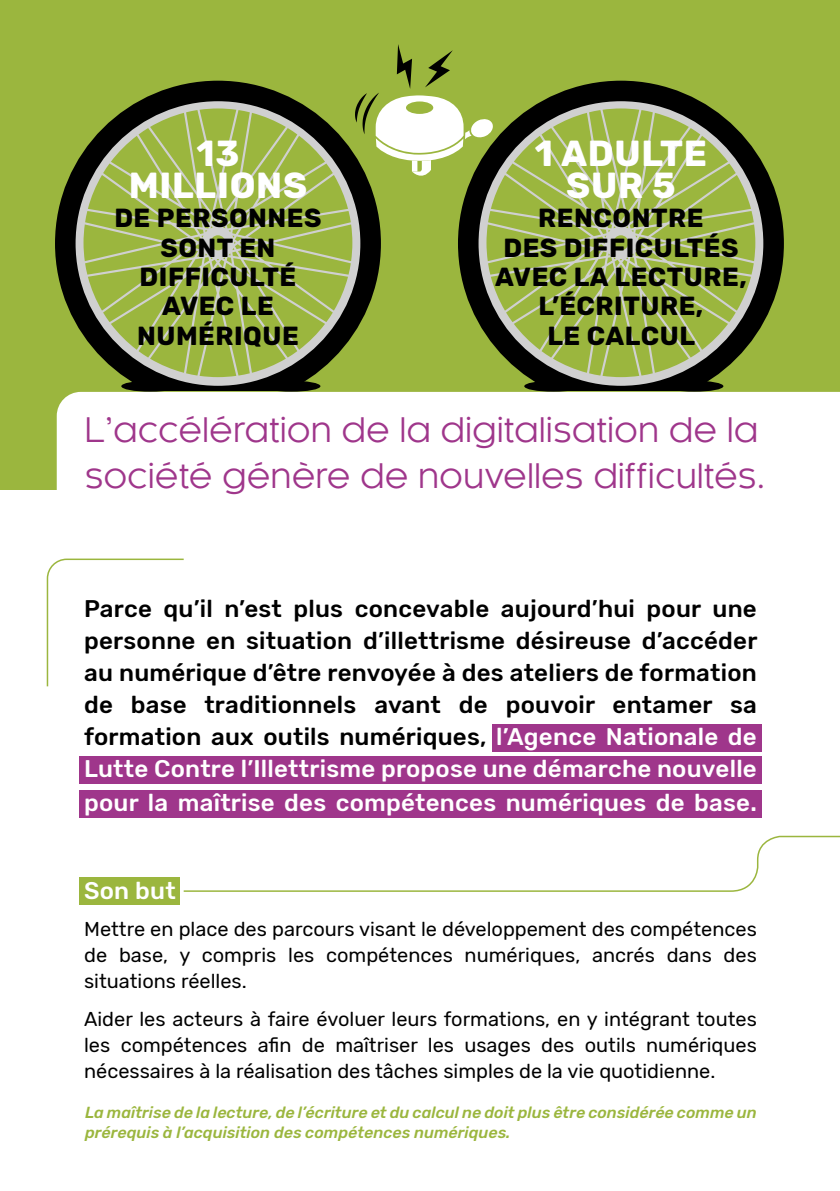
<style>
.page{position:relative;width:840px;height:1191px;background:#fff}
.page>*{position:absolute;margin:0;border:0;box-sizing:border-box;transform-origin:0 0}
.t1{font:700 36.2px/32px "Rubik";letter-spacing:.02em;color:#fff;text-align:center}
.t2{font:33px/46px "Kaleko 105";letter-spacing:.02em;color:#9f368b}
.t3{font:700 26px/29.4px "Rubik";letter-spacing:.02em;color:#000;text-align:center}
.t4{font:500 24px/32.4px "Rubik";letter-spacing:.01em;color:#000;text-align:justify}
.t5{font:500 24px "Rubik";letter-spacing:.01em;color:#fff}
.t6{font:20px/26px "Rubik";color:#000;text-align:justify}
.t7{font:italic 500 16px/20px "Rubik";color:#9bb63e}
.s1{color:#fff}
</style>
<div class="page">
<hr style="left:839px;top:0;width:1px;height:489px;background:#9f368b">
<div style="left:0;top:0;width:839px;height:489px;background:#9bb63e"></div>
<svg style="left:378px;top:44px;width:82px;height:132px"></svg>
<svg style="left:57px;top:82px;width:321px;height:309px"></svg>
<div style="left:55px;top:81px;width:326px;height:325px;border:21px solid #000;border-radius:50%"></div>
<div style="left:121px;top:381px;width:58px;height:11px;background:#000;border-radius:50%"></div>
<div style="left:262px;top:381px;width:58px;height:11px;background:#000;border-radius:50%"></div>
<svg style="left:460px;top:82px;width:321px;height:309px"></svg>
<div style="left:457px;top:81px;width:326px;height:325px;border:21px solid #000;border-radius:50%"></div>
<div style="left:524px;top:381px;width:58px;height:11px;background:#000;border-radius:50%"></div>
<div style="left:664px;top:381px;width:59px;height:11px;background:#000;border-radius:50%"></div>
<div style="left:57px;top:392px;width:782px;height:97px;background:#fff"></div>
<svg style="left:46px;top:558px;width:138px;height:129px"></svg>
<div style="left:79px;top:756px;width:682px;height:28px;background:#9f368b"></div>
<div style="left:492px;top:724px;width:269px;height:27px;background:#9f368b"></div>
<div style="left:79px;top:877px;width:101px;height:27px;background:#9bb63e"></div>
<div style="left:79px;top:790px;width:682px;height:27px;background:#9f368b"></div>
<svg style="left:183px;top:835px;width:656px;height:57px"></svg>
<h1 class="t1" style="left:129px;top:138px;width:180px">13<br>MILLIONS</h1>
<p class="t3" style="left:114px;top:204px;width:208px">DE PERSONNES<br>SONT EN<br>DIFFICULTÉ<br>AVEC LE<br>NUMÉRIQUE</p>
<h1 class="t1" style="left:534px;top:138px;width:174px">1 ADULTE<br>SUR 5</h1>
<p class="t3" style="left:495px;top:204px;width:253px">RENCONTRE<br>DES DIFFICULTÉS<br>AVEC LA LECTURE,<br>L’ÉCRITURE,<br>LE CALCUL</p>
<h2 class="t2" style="left:85px;top:407px;width:680px">L’accélération de la digitalisation de la société génère de nouvelles difficultés.</h2>
<p class="t4" style="left:84px;top:593px;width:674px">Parce qu’il n’est plus concevable aujourd’hui pour une personne en situation d’illettrisme désireuse d’accéder au numérique d’être renvoyée à des ateliers de formation de base traditionnels avant de pouvoir entamer sa formation aux outils numériques, <span class="s1">l’Agence Nationale de Lutte Contre l’Illettrisme propose une démarche nouvelle pour la maîtrise des compétences numériques de base.</span></p>
<p class="t5" style="left:84px;top:876px;width:93px">Son but</p>
<p class="t6" style="left:84px;top:917px;width:674px">Mettre en place des parcours visant le développement des compétences de base, y compris les compétences numériques, ancrés dans des situations réelles.</p>
<p class="t6" style="left:84px;top:1006px;width:674px">Aider les acteurs à faire évoluer leurs formations, en y intégrant toutes les compétences afin de maîtriser les usages des outils numériques nécessaires à la réalisation des tâches simples de la vie quotidienne.</p>
<p class="t7" style="left:85px;top:1103px;width:672px">La maîtrise de la lecture, de l’écriture et du calcul ne doit plus être considérée comme un prérequis à l’acquisition des compétences numériques.</p>
</div>
